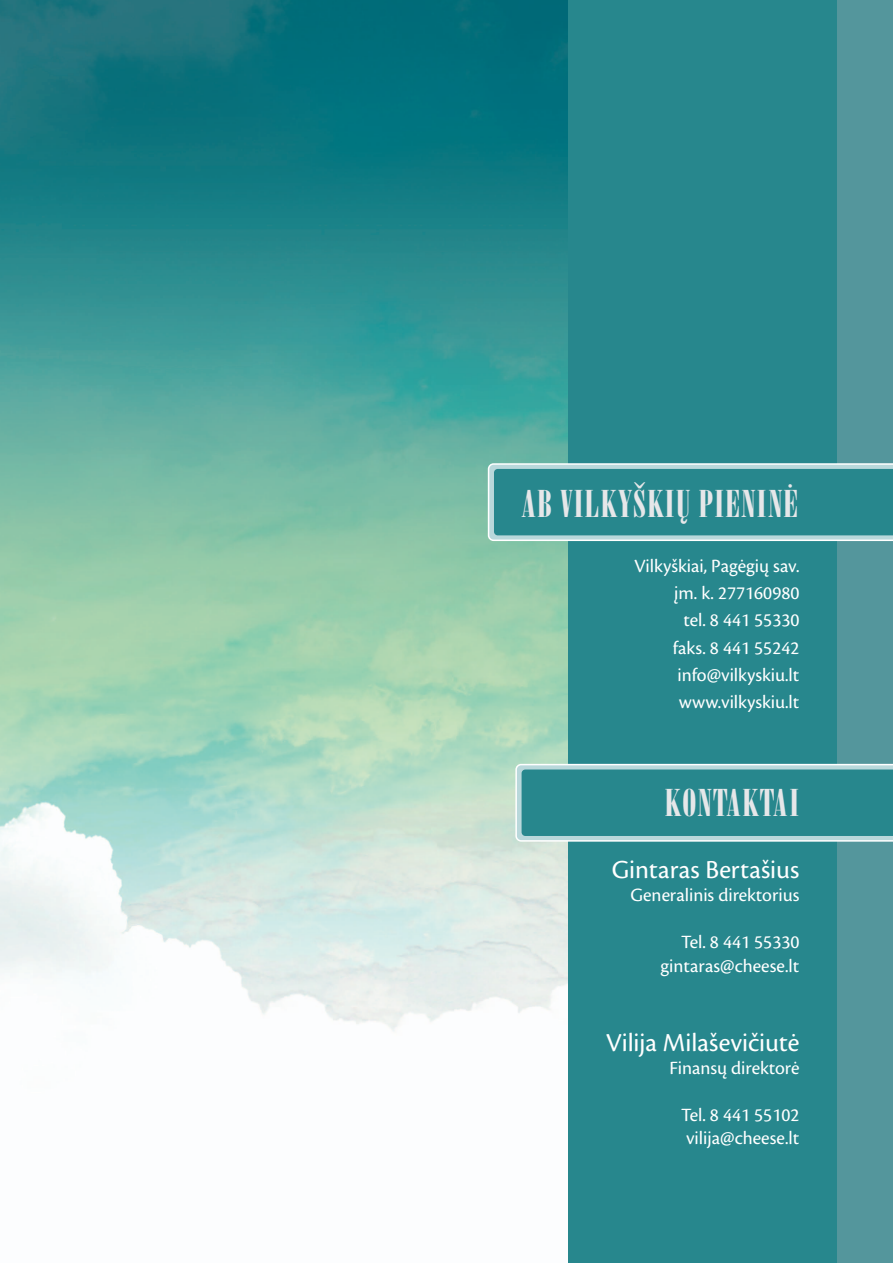
<style>
.page{position:relative;width:893px;height:1263px;background:#fff}
.page>*{position:absolute;margin:0;border:0;box-sizing:border-box;transform-origin:0 0}
.t1{font:37.5px "Bodoni Std Poster Compressed";letter-spacing:.025em;color:#e6e7e9}
.t2{font:27px "Cronos Pro";color:#fff}
.t3{font:19.5px/27px "Cronos Pro";color:#fff;text-align:right}
</style>
<div class="page">
<img style="left:0;top:0;width:568px;height:1032px">
<div style="left:832px;top:0;width:61px;height:1263px;background:#54969c"></div>
<div style="left:568px;top:0;width:268px;height:1263px;background:#27878d"></div>
<svg style="left:488px;top:463px;width:405px;height:78px"></svg>
<svg style="left:515px;top:764px;width:378px;height:78px"></svg>
<h1 class="t1" style="left:522px;top:482px;width:276px">AB VILKYŠKIU PIENINE</h1>
<h1 class="t1" style="left:786px;top:475px;width:10px">˙</h1>
<h1 class="t1" style="left:679px;top:482px;width:10px">˛</h1>
<p class="t3" style="left:634px;top:553px;width:167px">Vilkyškiai, Pagėgių sav. įm. k. 277160980<br>tel. 8 441 55330<br>faks. 8 441 55242 info@vilkyskiu.lt www.vilkyskiu.lt</p>
<h1 class="t1" style="left:664px;top:780px;width:136px">KONTAKTAI</h1>
<h2 class="t2" style="left:612px;top:854px;width:189px">Gintaras Bertašius</h2>
<p class="t3" style="left:630px;top:882px;width:170px">Generalinis direktorius</p>
<p class="t3" style="left:661px;top:930px;width:140px;line-height:23.4px">Tel. 8 441 55330 gintaras@cheese.lt</p>
<h2 class="t2" style="left:606px;top:1027px;width:195px">Vilija Milaševičiutė</h2>
<p class="t3" style="left:669px;top:1055px;width:131px">Finansų direktorė</p>
<p class="t3" style="left:681px;top:1103px;width:120px;line-height:23.4px;text-align:left">Tel. 8 441 55102 vilija@cheese.lt</p>
</div>
